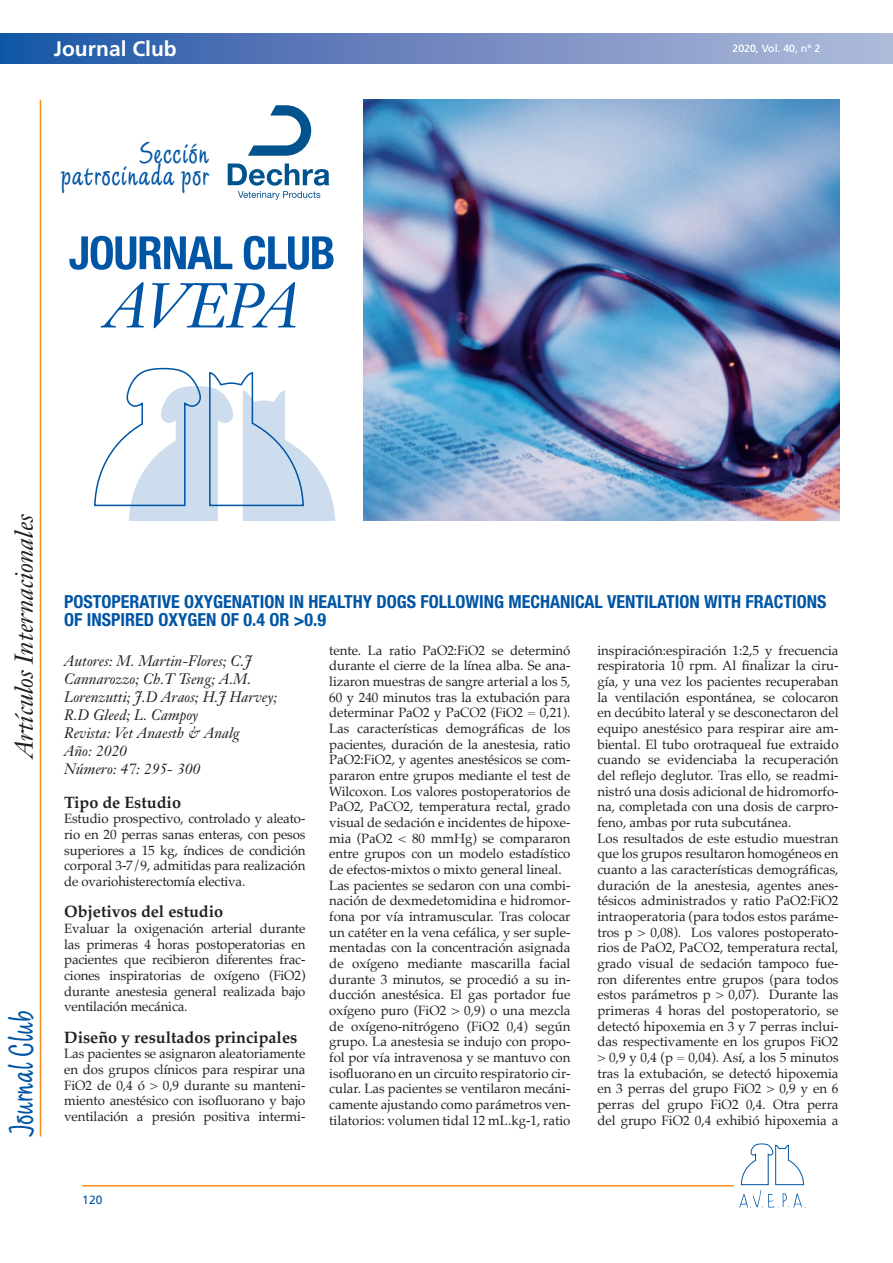
<style>
.page{position:relative;width:893px;height:1263px;background:#fff}
.page>*{position:absolute;margin:0;border:0;box-sizing:border-box;transform-origin:0 0}
.Caso_Clinico_TextoBa{font:37.5px "Limehouse Script Plain";color:#0155a5}
.Subladillo_azul{font:33.15px "Limehouse Script Plain";letter-spacing:.02em;color:#0155a5}
.Caso_Clinico_TextoBa-2{font:italic 25.5px "Janson Text";color:#231f20}
.t1{font:700 21px "Frutiger";color:#fff}
.Editorial_Titulo{font:700 condensed 18px/18px "Helvetica Neue";color:#0155a5}
.t2{font:700 16.5px "Palatino";color:#231f20}
.t3{font:italic 15px/18px "Janson Text";color:#231f20}
.t4{font:13.5px/15.6px "Palatino";letter-spacing:-.005em;color:#231f20;text-align:justify}
.t5{font:12px "Frutiger";color:#0155a5}
.t6{font:10.5px "Frutiger";color:#fff}
</style>
<div class="page">
<div style="left:0;top:33px;width:893px;height:30px;background:linear-gradient(to right,#1f55a6,#b8bbda)"></div>
<hr style="left:82px;top:1185px;width:652px;height:1px;background:#f68e1e">
<svg style="left:739px;top:1143px;width:67px;height:65px"></svg>
<svg style="left:94px;top:367px;width:241px;height:154px"></svg>
<img style="left:363px;top:100px;width:476px;height:421px">
<svg style="left:101px;top:282px;width:194px;height:46px"></svg>
<svg style="left:69px;top:236px;width:264px;height:34px"></svg>
<svg style="left:228px;top:163px;width:101px;height:37px"></svg>
<svg style="left:248px;top:105px;width:63px;height:51px"></svg>
<hr style="left:40px;top:100px;width:1px;height:1036px;background:#f68e1e">
<h3 class="t1" style="left:54px;top:36px;width:124px">Journal Club</h3>
<p class="Subladillo_azul" style="left:140px;top:132px;width:71px">Sección</p>
<p class="Subladillo_azul" style="left:61px;top:154px;width:150px">patrocinada por</p>
<p class="t6" style="left:733px;top:42px;width:89px">2020, Vol. 40, nº 2</p>
<p class="Caso_Clinico_TextoBa-2" style="left:8px;top:758px;width:247px;rotate:-90deg">Artículos Internacionales</p>
<p class="Caso_Clinico_TextoBa" style="left:-2px;top:1136px;width:127px;rotate:-90deg">Journal Club</p>
<p class="Editorial_Titulo" style="left:64px;top:592px;width:764px">POSTOPERATIVE OXYGENATION IN HEALTHY DOGS FOLLOWING MECHANICAL VENTILATION WITH FRACTIONS<br>OF INSPIRED OXYGEN OF 0.4 OR &gt;0.9</p>
<p class="t3" style="left:64px;top:652px;width:215px">Autores: M. Martin-Flores; C.J<br>Cannarozzo; Ch.T Tseng; A.M.<br>Lorenzutti; J.D Araos; H.J Harvey;<br>R.D Gleed; L. Campoy</p>
<p class="t3" style="left:64px;top:724px;width:177px">Revista: Vet Anaesth &amp; Analg</p>
<p class="t3" style="left:64px;top:742px;width:64px">Año: 2020</p>
<p class="t3" style="left:64px;top:760px;width:138px">Número: 47: 295- 300</p>
<p class="t2" style="left:64px;top:788px;width:118px">Tipo de Estudio</p>
<p class="t4" style="left:64px;top:811px;width:243px">Estudio prospectivo, controlado y aleato&shy;rio en 20 perras sanas enteras, con pesos superiores a 15 kg, índices de condición corporal 3-7/9, admitidas para realización de ovariohisterectomía electiva.</p>
<p class="t2" style="left:64px;top:898px;width:160px">Objetivos del estudio</p>
<p class="t4" style="left:64px;top:920px;width:243px">Evaluar la oxigenación arterial durante las primeras 4 horas postoperatorias en pacientes que recibieron diferentes frac&shy;ciones inspiratorias de oxígeno (FiO2) durante anestesia general realizada bajo ventilación mecánica.</p>
<p class="t2" style="left:64px;top:1023px;width:235px">Diseño y resultados principales</p>
<p class="t4" style="left:64px;top:1046px;width:243px">Las pacientes se asignaron aleatoriamente en dos grupos clínicos para respirar una FiO2 de 0,4 ó &gt; 0,9 durante su manteni&shy;miento anestésico con isofluorano y bajo ventilación a presión positiva intermi-</p>
<p class="t4" style="left:329px;top:642px;width:243px">tente. La ratio PaO2:FiO2 se determinó durante el cierre de la línea alba. Se ana&shy;lizaron muestras de sangre arterial a los 5, 60 y 240 minutos tras la extubación para determinar PaO2 y PaCO2 (FiO2 = 0,21).<br>Las características demográficas de los pacientes, duración de la anestesia, ratio PaO2:FiO2, y agentes anestésicos se com&shy;pararon entre grupos mediante el test de Wilcoxon. Los valores postoperatorios de PaO2, PaCO2, temperatura rectal, grado visual de sedación e incidentes de hipoxe&shy;mia (PaO2 &lt; 80 mmHg) se compararon entre grupos con un modelo estadístico de efectos-mixtos o mixto general lineal.</p>
<p class="t4" style="left:329px;top:877px;width:243px">Las pacientes se sedaron con una combi&shy;nación de dexmedetomidina e hidromor&shy;fona por vía intramuscular. Tras colocar un catéter en la vena cefálica, y ser suple&shy;mentadas con la concentración asignada de oxígeno mediante mascarilla facial durante 3 minutos, se procedió a su in&shy;ducción anestésica. El gas portador fue oxígeno puro (FiO2 &gt; 0,9) o una mezcla de oxígeno-nitrógeno (FiO2 0,4) según grupo. La anestesia se indujo con propo&shy;fol por vía intravenosa y se mantuvo con isofluorano en un circuito respiratorio cir&shy;cular. Las pacientes se ventilaron mecáni&shy;camente ajustando como parámetros ven&shy;tilatorios: volumen tidal 12 mL.kg-1, ratio</p>
<p class="t5" style="left:82px;top:1192px;width:22px">120</p>
<p class="t4" style="left:597px;top:642px;width:243px">inspiración:espiración 1:2,5 y frecuencia respiratoria 10 rpm. Al finalizar la ciru&shy;gía, y una vez los pacientes recuperaban la ventilación espontánea, se colocaron en decúbito lateral y se desconectaron del equipo anestésico para respirar aire am&shy;biental. El tubo orotraqueal fue extraido cuando se evidenciaba la recuperación del reflejo deglutor. Tras ello, se readmi&shy;nistró una dosis adicional de hidromorfo&shy;na, completada con una dosis de carpro&shy;feno, ambas por ruta subcutánea.</p>
<p class="t4" style="left:597px;top:830px;width:243px">Los resultados de este estudio muestran que los grupos resultaron homogéneos en cuanto a las características demográficas, duración de la anestesia, agentes anes&shy;tésicos administrados y ratio PaO2:FiO2 intraoperatoria (para todos estos paráme&shy;tros p &gt; 0,08). Los valores postoperato&shy;rios de PaO2, PaCO2, temperatura rectal, grado visual de sedación tampoco fue&shy;ron diferentes entre grupos (para todos estos parámetros p &gt; 0,07). Durante las primeras 4 horas del postoperatorio, se detectó hipoxemia en 3 y 7 perras inclui&shy;das respectivamente en los grupos FiO2 &gt; 0,9 y 0,4 (p = 0,04). Así, a los 5 minutos tras la extubación, se detectó hipoxemia en 3 perras del grupo FiO2 &gt; 0,9 y en 6 perras del grupo FiO2 0,4. Otra perra del grupo FiO2 0,4 exhibió hipoxemia a</p>
</div>
